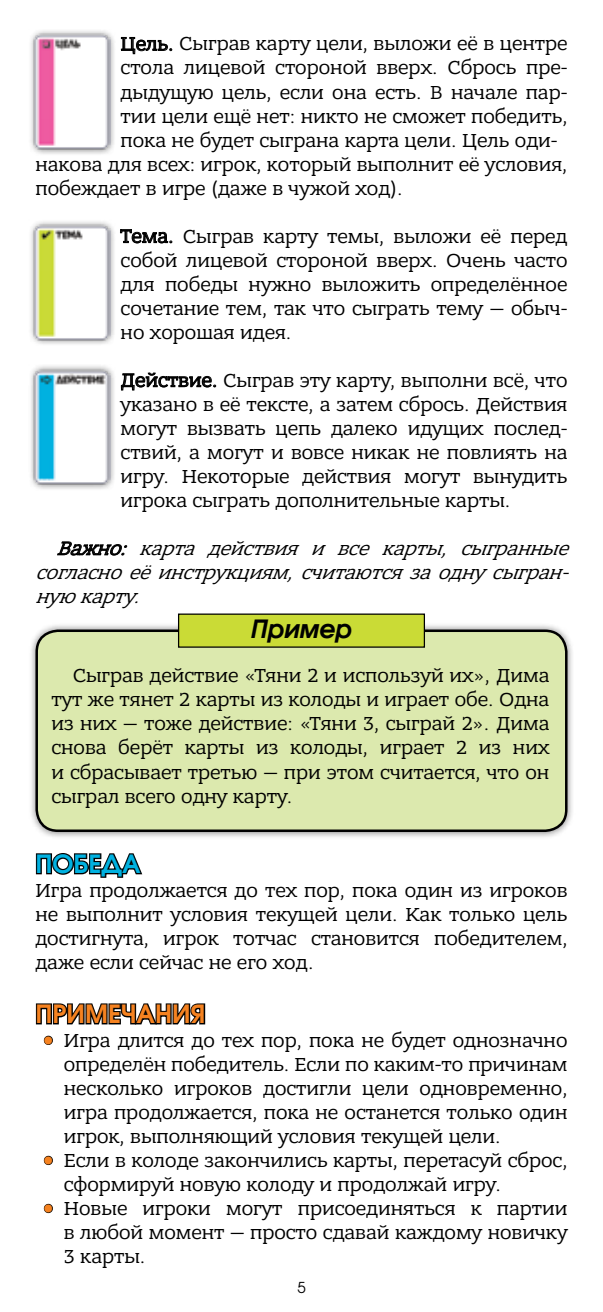
<style>
.page{position:relative;width:603px;height:1312px;background:#fff}
.page>*{position:absolute;margin:0;border:0;box-sizing:border-box;transform-origin:0 0}
.t1{font:30px/48px "Minion Pro";color:#f58220}
.t2{font:600 25px "Avant Garde Gothic C";color:#f58220}
.t3{font:600 25px "Avant Garde Gothic C";color:#00b1e0}
.t4{font:italic 600 25px "Avant Garde Gothic C";color:#000}
.t5{font:20px/24px "Bandera Pro";color:#000;text-align:justify}
.t6{font:italic 20px/24px "Bandera Pro";color:#000;text-align:justify}
.t7{font:15px "Avant Garde Gothic C";color:#000}
</style>
<div class="page">
<svg style="left:121px;top:37px;width:51px;height:17px"></svg>
<svg style="left:120px;top:229px;width:52px;height:14px"></svg>
<svg style="left:121px;top:372px;width:95px;height:18px"></svg>
<svg style="left:57px;top:541px;width:70px;height:15px"></svg>
<svg style="left:35px;top:853px;width:108px;height:25px"></svg>
<svg style="left:35px;top:1003px;width:171px;height:22px"></svg>
<div style="left:28px;top:364px;width:88px;height:126px;background:#000;opacity:.6"></div>
<img style="left:33px;top:368px;width:78px;height:117px">
<div style="left:28px;top:621px;width:547px;height:218px;background:#000;opacity:.5"></div>
<div style="left:37px;top:630px;width:529px;height:200px;background:#dce9ae;border-radius:21px"></div>
<div style="left:35px;top:629px;width:532px;height:202px;border:2px solid #000;border-radius:21px"></div>
<div style="left:178px;top:614px;width:246px;height:33px;background:#cadb36"></div>
<div style="left:178px;top:613px;width:247px;height:34px;border:1px solid #000"></div>
<div style="left:44px;top:1035px;width:9px;height:9px;border:1px solid #000;border-radius:50%"></div>
<div style="left:44px;top:1155px;width:9px;height:9px;border:1px solid #000;border-radius:50%"></div>
<div style="left:44px;top:1203px;width:9px;height:9px;border:1px solid #000;border-radius:50%"></div>
<div style="left:28px;top:29px;width:88px;height:127px;background:#000;opacity:.6"></div>
<img style="left:33px;top:33px;width:78px;height:118px">
<div style="left:28px;top:219px;width:88px;height:127px;background:#000;opacity:.6"></div>
<img style="left:33px;top:224px;width:78px;height:117px">
<p class="t5" style="left:120px;top:32px;width:448px">Цель. Сыграв карту цели, выложи её в центре</p>
<p class="t5" style="left:120px;top:56px;width:448px">стола лицевой стороной вверх. Сбрось пре-</p>
<p class="t5" style="left:120px;top:80px;width:448px">дыдущую цель, если она есть. В начале пар-</p>
<p class="t5" style="left:120px;top:104px;width:448px">тии цели ещё нет: никто не сможет победить,</p>
<p class="t5" style="left:120px;top:128px;width:438px">пока не будет сыграна карта цели. Цель оди-</p>
<p class="t5" style="left:35px;top:152px;width:533px">накова для всех: игрок, который выполнит её условия,</p>
<p class="t5" style="left:35px;top:176px;width:368px">побеждает в игре (даже в чужой ход).</p>
<p class="t5" style="left:120px;top:224px;width:448px">Тема. Сыграв карту темы, выложи её перед собой лицевой стороной вверх. Очень часто для победы нужно выложить определённое сочетание тем, так что сыграть тему — обыч&shy;но хорошая идея.</p>
<p class="t5" style="left:120px;top:368px;width:448px">Действие. Сыграв эту карту, выполни всё, что указано в её тексте, а затем сбрось. Действия могут вызвать цепь далеко идущих послед&shy;ствий, а могут и вовсе никак не повлиять на игру. Некоторые действия могут вынудить игрока сыграть дополнительные карты.</p>
<p class="t6" style="left:35px;top:536px;width:542px;text-indent:21px">Важно: карта действия и все карты, сыгранные согласноеёинструкциям,считаютсязаодну сыгран&shy;нуюкарту.</p>
<p class="t4" style="left:251px;top:613px;width:103px">Пример</p>
<p class="t5" style="left:51px;top:663px;width:499px;text-indent:21px">Сыграв действие «Тяни 2 и используй их», Дима тут же тянет 2 карты из колоды и играет обе. Одна из них — тоже действие: «Тяни 3, сыграй 2». Дима снова берёт карты из колоды, играет 2 из них и сбрасывает третью — при этом считается, что он сыграл всего одну карту.</p>
<p class="t3" style="left:35px;top:848px;width:106px">Победа</p>
<p class="t5" style="left:35px;top:878px;width:533px">Игра продолжается до тех пор, пока один из игроков не выполнит условия текущей цели. Как только цель достигнута, игрок тотчас становится победителем, даже если сейчас не его ход.</p>
<p class="t2" style="left:35px;top:998px;width:172px">Примечания</p>
<p class="t5" style="left:64px;top:1028px;width:505px;text-align:left">Игра длится до тех пор, пока не будет однозначно определён победитель. Если по каким-то причинам несколько игроков достигли цели одновременно, игра продолжается, пока не останется только один игрок, выполняющий условия текущей цели.<br>Если в колоде закончились карты, перетасуй сброс, сформируй новую колоду и продолжай игру.<br>Новые игроки могут присоединяться к партии в любой момент — просто сдавай каждому новичку 3 карты.</p>
<h1 class="t1" style="left:43px;top:1013px;width:13px">•</h1>
<h1 class="t1" style="left:43px;top:1133px;width:13px">• •</h1>
<p class="t7" style="left:297px;top:1278px;width:10px">5</p>
</div>
